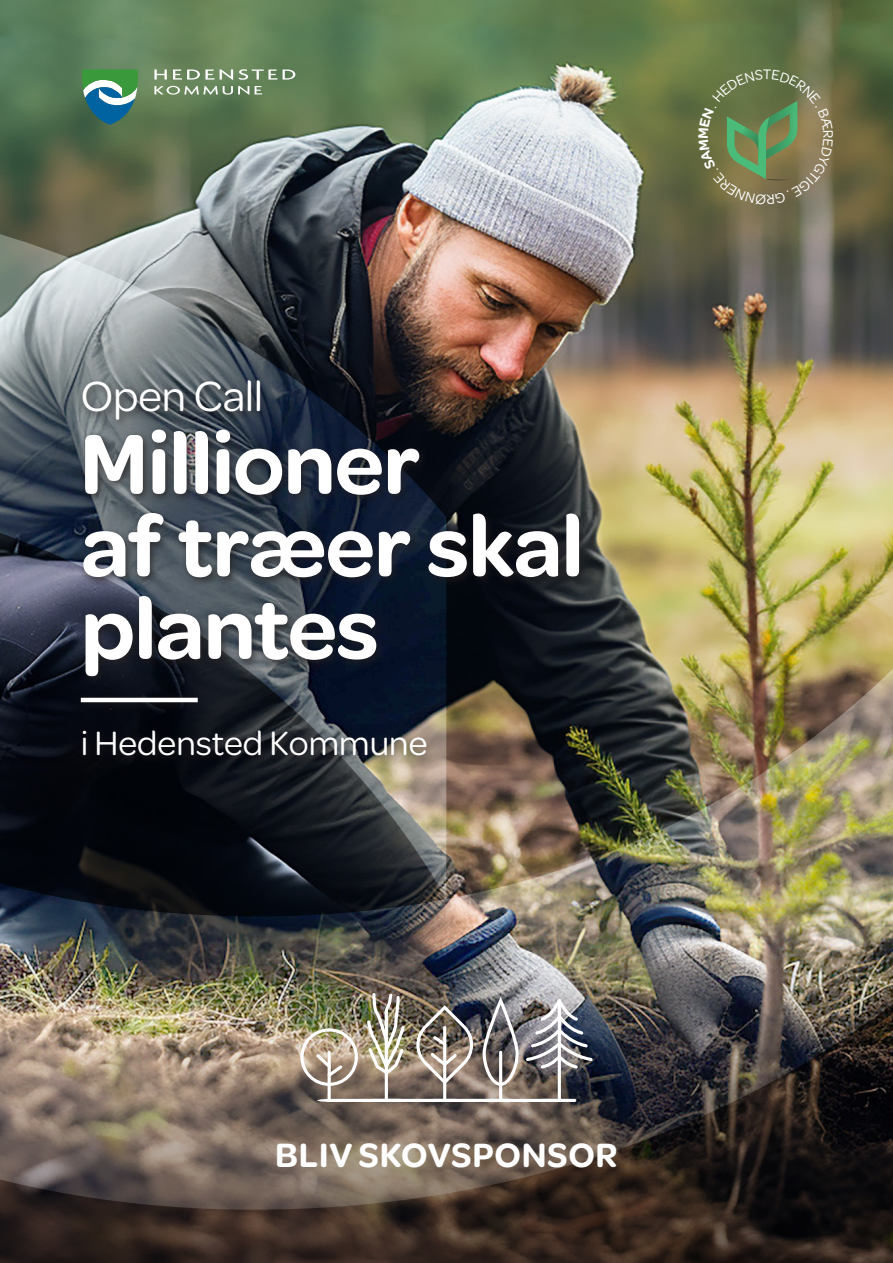
<style>
.page{position:relative;width:893px;height:1263px;background:#fff}
.page>*{position:absolute;margin:0;border:0;box-sizing:border-box;transform-origin:0 0}
.t1{font:600 90px/82.5px "Omnes";letter-spacing:-.01em;color:#fff}
.t2{font:45px "Omnes";letter-spacing:-.005em;color:#fff}
.t3{font:36px "Omnes";color:#fff}
.t4{font:600 36px "Omnes";letter-spacing:.02em;color:#fff}
</style>
<div class="page">
<img style="left:0;top:0;width:893px;height:496px">
<img style="left:0;top:189px;width:446px;height:307px">
<img style="left:0;top:496px;width:893px;height:446px">
<img style="left:0;top:942px;width:893px;height:321px">
<div style="left:78px;top:376px;width:512px;height:311px;background:#231f20;opacity:.75"></div>
<div style="left:76px;top:693px;width:361px;height:73px;background:#231f20;opacity:.75"></div>
<hr style="left:81px;top:698px;width:117px;height:4px;background:#fff">
<svg style="left:82px;top:69px;width:56px;height:56px"></svg>
<svg style="left:154px;top:69px;width:141px;height:11px;background:#93a88a"></svg>
<svg style="left:154px;top:86px;width:108px;height:9px"></svg>
<img style="left:300px;top:993px;width:293px;height:109px">
<svg style="left:698px;top:70px;width:135px;height:135px;background:#727b4f"></svg>
<p class="t2" style="left:81px;top:366px;width:184px">Open Call</p>
<p class="t1" style="left:80px;top:417px;width:506px">Millioner<br>af træer skal plantes</p>
<p class="t3" style="left:81px;top:719px;width:348px">i Hedensted Kommune</p>
<p class="t4" style="left:275px;top:1130px;width:344px">BLIV SKOVSPONSOR</p>
</div>
